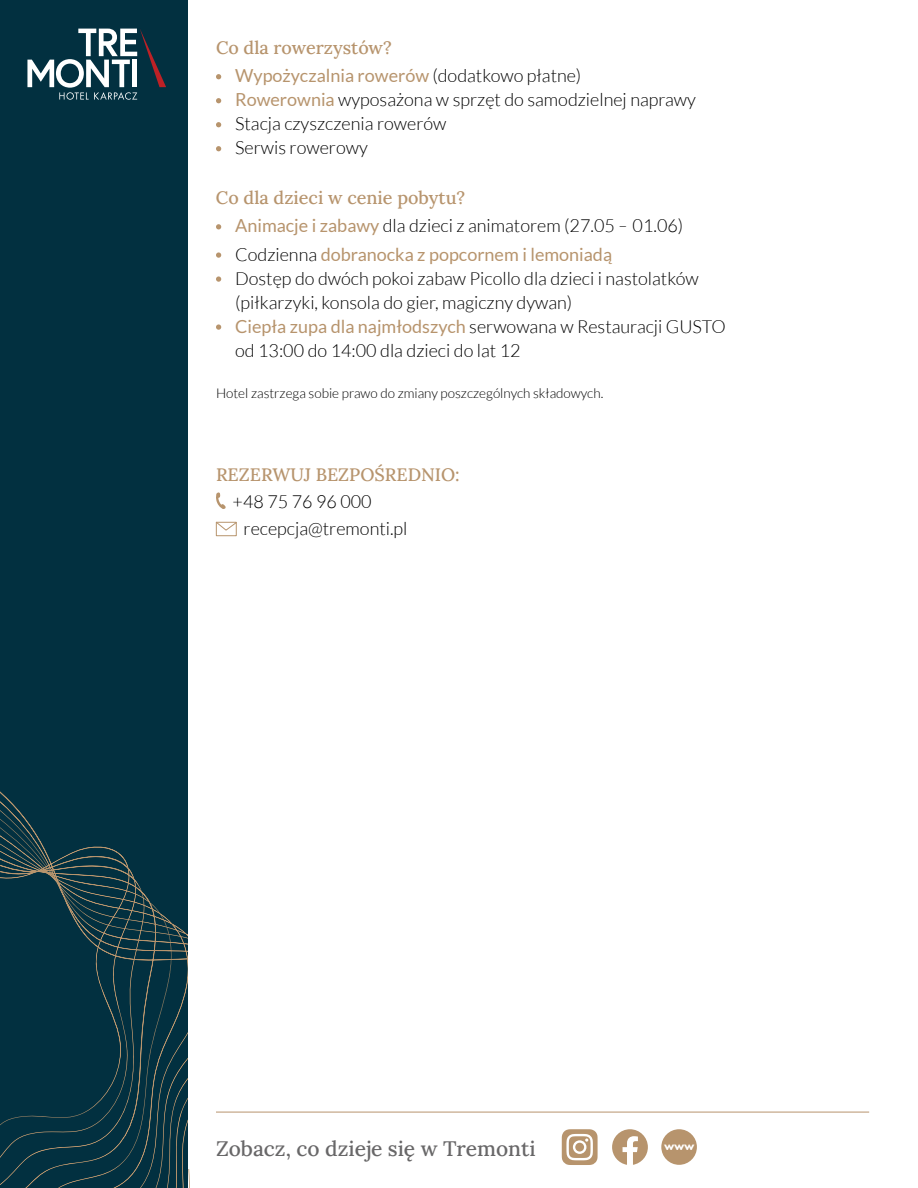
<style>
.page{position:relative;width:918px;height:1188px;background:#fff}
.page>*{position:absolute;margin:0;border:0;box-sizing:border-box;transform-origin:0 0}
.t1{font:500 21px "Lora";color:#686768}
.t2{font:300 18px/24px "Lato";color:#000}
.t3{font:18px/28.2px "Lato";color:#b7946d}
.t4{font:500 18px "Lora";color:#b7946d}
.t5{font:300 13.5px "Lato";color:#000}
.t6{font:800 12.15px "Futura PT";color:#fff}
.s1{font-weight:400;color:#b7946d}
.s2{font-weight:300;color:#000}
</style>
<div class="page">
<div style="left:0;top:0;width:188px;height:1188px;background:#023040"></div>
<svg style="left:0;top:791px;width:190px;height:397px"></svg>
<div style="left:188px;top:448px;width:173px;height:720px;background:#fff"></div>
<svg style="left:562px;top:1129px;width:36px;height:36px"></svg>
<svg style="left:612px;top:1129px;width:36px;height:36px"></svg>
<div style="left:661px;top:1129px;width:36px;height:36px;background:#b7946d;border-radius:50%"></div>
<hr style="left:216px;top:1112px;width:653px;height:1px;background:#b7946d">
<svg style="left:216px;top:74px;width:5px;height:5px"></svg>
<svg style="left:216px;top:98px;width:5px;height:5px"></svg>
<svg style="left:216px;top:122px;width:5px;height:5px"></svg>
<svg style="left:216px;top:146px;width:5px;height:5px"></svg>
<svg style="left:216px;top:224px;width:5px;height:5px"></svg>
<svg style="left:216px;top:252px;width:5px;height:6px"></svg>
<svg style="left:216px;top:276px;width:5px;height:6px"></svg>
<svg style="left:216px;top:324px;width:5px;height:6px"></svg>
<svg style="left:27px;top:29px;width:139px;height:71px"></svg>
<svg style="left:216px;top:492px;width:10px;height:17px"></svg>
<div style="left:216px;top:522px;width:21px;height:14px;border:1px solid #b7946d"></div>
<svg style="left:215px;top:521px;width:22px;height:10px"></svg>
<p class="t4" style="left:216px;top:34px;width:177px">Co dla rowerzystów?</p>
<p class="t2" style="left:235px;top:64px;width:462px"><span class="s1">Wypożyczalnia rowerów</span> (dodatkowo płatne)<br><span class="s1">Rowerownia</span> wyposażona w sprzęt do samodzielnej naprawy Stacja czyszczenia rowerów<br>Serwis rowerowy</p>
<p class="t4" style="left:216px;top:184px;width:251px">Co dla dzieci w cenie pobytu?</p>
<p class="t3" style="left:235px;top:212px;width:450px">Animacje i zabawy <span class="s2">dla dzieci z animatorem (27.05 - 01.06)<br>Codzienna</span> dobranocka z popcornem i lemoniadą</p>
<p class="t2" style="left:235px;top:266px;width:492px">Dostęp do dwóch pokoi zabaw Picollo dla dzieci i nastolatków (piłkarzyki, konsola do gier, magiczny dywan)<br><span class="s1">Ciepła zupa dla najmłodszych</span> serwowana w Restauracji GUSTO od 13:00 do 14:00 dla dzieci do lat 12</p>
<p class="t5" style="left:216px;top:386px;width:389px">Hotel zastrzega sobie prawo do zmiany poszczególnych składowych.</p>
<p class="t4" style="left:216px;top:461px;width:245px">REZERWUJ BEZPOŚREDNIO:</p>
<p class="t2" style="left:244px;top:488px;width:165px;line-height:27px;text-indent:-11px">+48 75 76 96 000 recepcja@tremonti.pl</p>
<p class="t1" style="left:216px;top:1132px;width:321px">Zobacz, co dzieje się w Tremonti</p>
<p class="t6" style="left:664px;top:1138px;width:32px">www</p>
</div>
